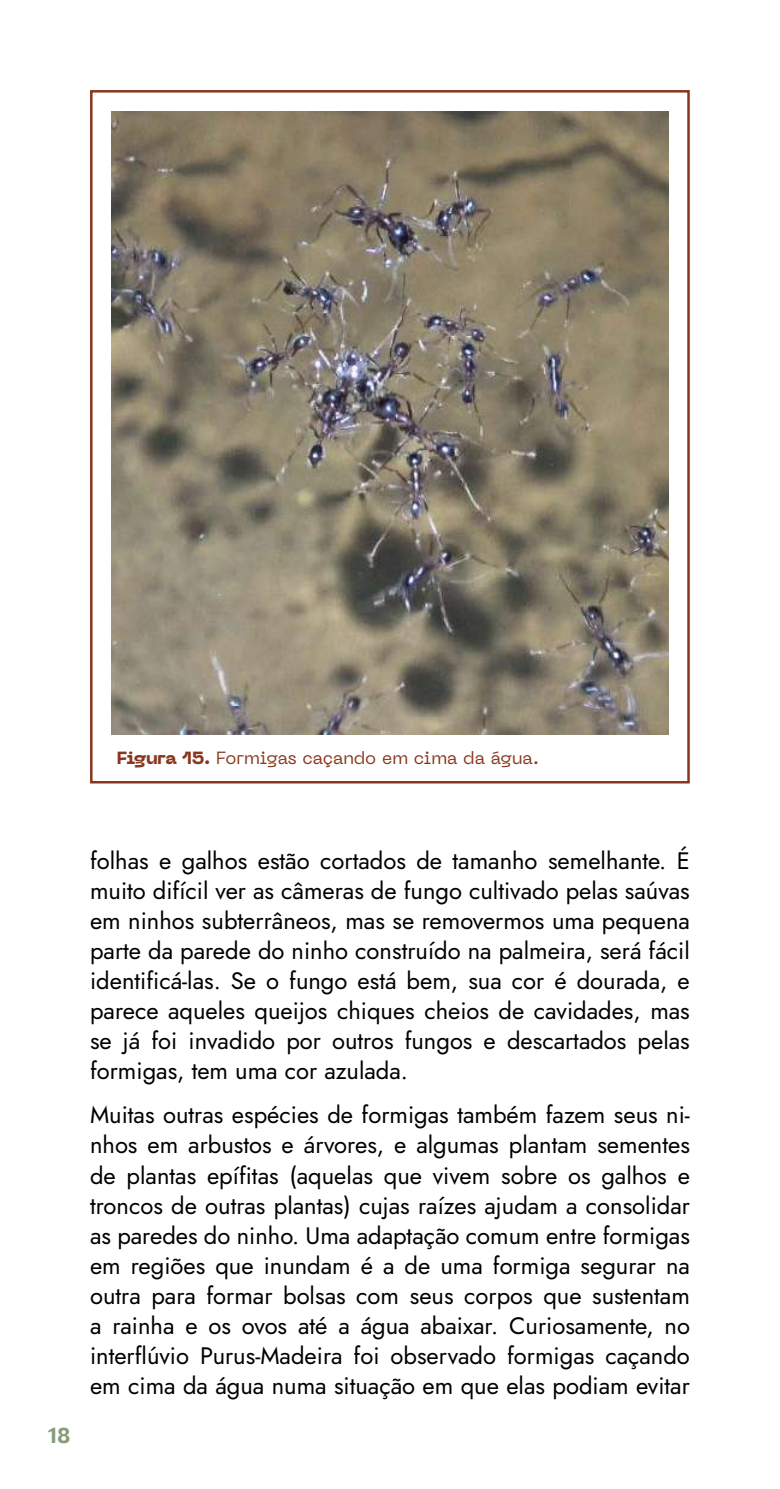
<style>
.page{position:relative;width:780px;height:1489px;background:#fff}
.page>*{position:absolute;margin:0;border:0;box-sizing:border-box;transform-origin:0 0}
.t1{font:23.75px/30px "Jost";color:#000;text-align:justify}
.t2{font:700 22.5px "Faune Text";color:#889c79}
.t3{font:17.5px "PP Neue Machina";letter-spacing:-.005em;color:#88371d}
.s1{font-weight:800}
</style>
<div class="page">
<img style="left:112px;top:111px;width:556px;height:623px">
<p class="t3" style="left:117px;top:747px;width:423px"><span class="s1">Figura 15.</span> Formigas caçando em cima da água.</p>
<p class="t2" style="left:47px;top:1419px;width:25px">18</p>
<p class="t1" style="left:90px;top:846px;width:601px">folhas e galhos estão cortados de tamanho semelhante. É muito difícil ver as câmeras de fungo cultivado pelas saúvas em ninhos subterrâneos, mas se removermos uma pequena parte da parede do ninho construído na palmeira, será fácil identificá-las. Se o fungo está bem, sua cor é dourada, e parece aqueles queijos chiques cheios de cavidades, mas se já foi invadido por outros fungos e descartados pelas formigas, tem uma cor azulada.</p>
<p class="t1" style="left:90px;top:1100px;width:601px">Muitas outras espécies de formigas também fazem seus ni&shy;nhos em arbustos e árvores, e algumas plantam sementes de plantas epífitas (aquelas que vivem sobre os galhos e troncos de outras plantas) cujas raízes ajudam a consolidar as paredes do ninho. Uma adaptação comum entre formigas em regiões que inundam é a de uma formiga segurar na outra para formar bolsas com seus corpos que sustentam a rainha e os ovos até a água abaixar. Curiosamente, no interflúvio Purus-Madeira foi observado formigas caçando em cima da água numa situação em que elas podiam evitar</p>
</div>
